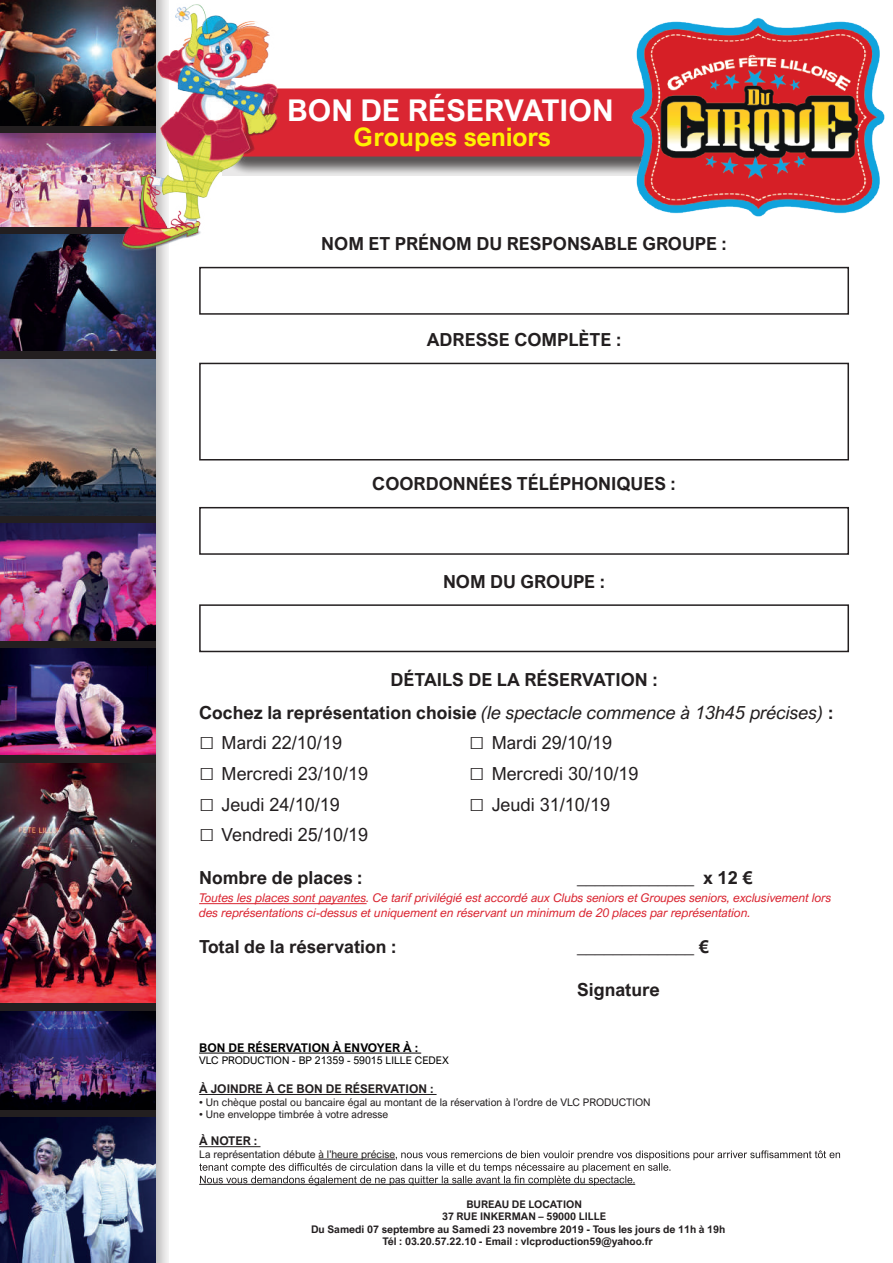
<style>
.page{position:relative;width:893px;height:1263px;background:#fff}
.page>*{position:absolute;margin:0;border:0;box-sizing:border-box;transform-origin:0 0}
.t1{font:700 30px "Arial Nova";color:#fff}
.t2{font:700 25.5px "Arial Nova";letter-spacing:-.01em;color:#fff101}
.t3{font:700 18px/32.4px "Arial Nova";color:#231f20}
.t4{font:18px "Arial Nova";color:#231f20}
.t5{font:italic 12px/14.4px "Arial Nova";color:#da2632}
.t6{font:700 12px "Arial Nova";color:#231f20}
.t7{font:700 12px "Arial Nova";color:#000001}
.t8{font:700 10.5px "Arial Nova";color:#231f20}
.t9{font:10.5px "Arial Nova";color:#231f20}
.t10{font:10.5px "Arial Nova";color:#000001}
.s1{font-weight:400;font-style:italic}
.s2{font-family:"Arial";font-size:25.5px}
</style>
<div class="page">
<svg style="left:155px;top:255px;width:14px;height:1008px;background:#d0ced0"></svg>
<div style="left:0;top:0;width:155px;height:1263px;background:#231f20"></div>
<img style="left:0;top:0;width:114px;height:125px">
<img style="left:0;top:134px;width:114px;height:92px">
<img style="left:0;top:235px;width:155px;height:116px">
<img style="left:0;top:359px;width:155px;height:156px">
<img style="left:0;top:524px;width:155px;height:116px">
<img style="left:0;top:648px;width:155px;height:107px">
<img style="left:0;top:763px;width:155px;height:240px">
<img style="left:0;top:1011px;width:155px;height:98px">
<img style="left:0;top:1118px;width:155px;height:145px">
<div style="left:199px;top:267px;width:650px;height:48px;border:2px solid #231f20"></div>
<div style="left:199px;top:363px;width:650px;height:97px;border:2px solid #231f20"></div>
<div style="left:199px;top:507px;width:650px;height:48px;border:2px solid #231f20"></div>
<div style="left:199px;top:604px;width:650px;height:48px;border:2px solid #231f20"></div>
<hr style="left:199px;top:903px;width:168px;height:1px;background:#da2632">
<hr style="left:199px;top:1053px;width:222px;height:1px;background:#000001">
<hr style="left:199px;top:1094px;width:238px;height:1px;background:#231f20">
<hr style="left:199px;top:1146px;width:61px;height:1px;background:#231f20">
<svg style="left:199px;top:1150px;width:641px;height:35px"></svg>
<svg style="left:289px;top:157px;width:342px;height:19px;background:#999797"></svg>
<div style="left:220px;top:88px;width:464px;height:69px;background:#da2632;border-radius:18px"></div>
<img style="left:631px;top:18px;width:253px;height:198px">
<img style="left:114px;top:0;width:175px;height:255px">
<h1 class="t1" style="left:287px;top:93px;width:328px">BON DE RÉSERVATION</h1>
<h2 class="t2" style="left:354px;top:122px;width:199px">Groupes seniors</h2>
<p class="t3" style="left:321px;top:227px;width:407px">NOM ET PRÉNOM DU RESPONSABLE GROUPE :</p>
<p class="t3" style="left:427px;top:323px;width:196px">ADRESSE COMPLÈTE :</p>
<p class="t3" style="left:372px;top:468px;width:305px">COORDONNÉES TÉLÉPHONIQUES :</p>
<p class="t3" style="left:443px;top:565px;width:164px">NOM DU GROUPE :</p>
<p class="t3" style="left:199px;top:664px;width:636px;text-indent:191px">DÉTAILS DE LA RÉSERVATION :<br>Cochez la représentation choisie <span class="s1">(le spectacle commence à 13h45 précises)</span> :</p>
<p class="t4" style="left:199px;top:733px;width:144px"><span class="s2">□</span> Mardi 22/10/19</p>
<p class="t4" style="left:469px;top:733px;width:145px"><span class="s2">□</span> Mardi 29/10/19</p>
<p class="t4" style="left:199px;top:763px;width:170px"><span class="s2">□</span> Mercredi 23/10/19</p>
<p class="t4" style="left:469px;top:763px;width:171px"><span class="s2">□</span> Mercredi 30/10/19</p>
<p class="t4" style="left:199px;top:794px;width:142px"><span class="s2">□</span> Jeudi 24/10/19</p>
<p class="t4" style="left:469px;top:794px;width:142px"><span class="s2">□</span> Jeudi 31/10/19</p>
<p class="t4" style="left:199px;top:824px;width:171px"><span class="s2">□</span> Vendredi 25/10/19</p>
<p class="t3" style="left:199px;top:862px;width:165px">Nombre de places :</p>
<p class="t3" style="left:577px;top:862px;width:177px">_____________ x 12 €</p>
<p class="t5" style="left:199px;top:891px;width:634px">Toutes les places sont payantes. Ce tarif privilégié est accordé aux Clubs seniors et Groupes seniors, exclusivement lors des représentations ci-dessus et uniquement en réservant un minimum de 20 places par représentation.</p>
<p class="t3" style="left:199px;top:930px;width:199px">Total de la réservation :</p>
<p class="t3" style="left:577px;top:930px;width:133px">_____________ €</p>
<p class="t3" style="left:577px;top:973px;width:84px">Signature</p>
<p class="t7" style="left:199px;top:1040px;width:221px">BON DE RÉSERVATION À ENVOYER À :</p>
<p class="t10" style="left:199px;top:1055px;width:251px">VLC PRODUCTION - BP 21359 - 59015 LILLE CEDEX</p>
<p class="t6" style="left:199px;top:1082px;width:236px">À JOINDRE À CE BON DE RÉSERVATION :</p>
<p class="t9" style="left:199px;top:1096px;width:453px">• Un chèque postal ou bancaire égal au montant de la réservation à l’ordre de VLC PRODUCTION</p>
<p class="t9" style="left:199px;top:1109px;width:191px">• Une enveloppe timbrée à votre adresse</p>
<p class="t6" style="left:199px;top:1134px;width:60px">À NOTER :</p>
<p class="t9" style="left:199px;top:1148px;width:198px">La représentation débute à l’heure précise</p>
<p class="t8" style="left:466px;top:1198px;width:117px">BUREAU DE LOCATION</p>
<p class="t8" style="left:442px;top:1210px;width:166px">37 RUE INKERMAN – 59000 LILLE</p>
<p class="t8" style="left:311px;top:1223px;width:416px">Du Samedi 07 septembre au Samedi 23 novembre 2019 - Tous les jours de 11h à 19h</p>
<p class="t8" style="left:383px;top:1235px;width:272px">Tél : 03.20.57.22.10 - Email : vlcproduction59@yahoo.fr</p>
</div>
